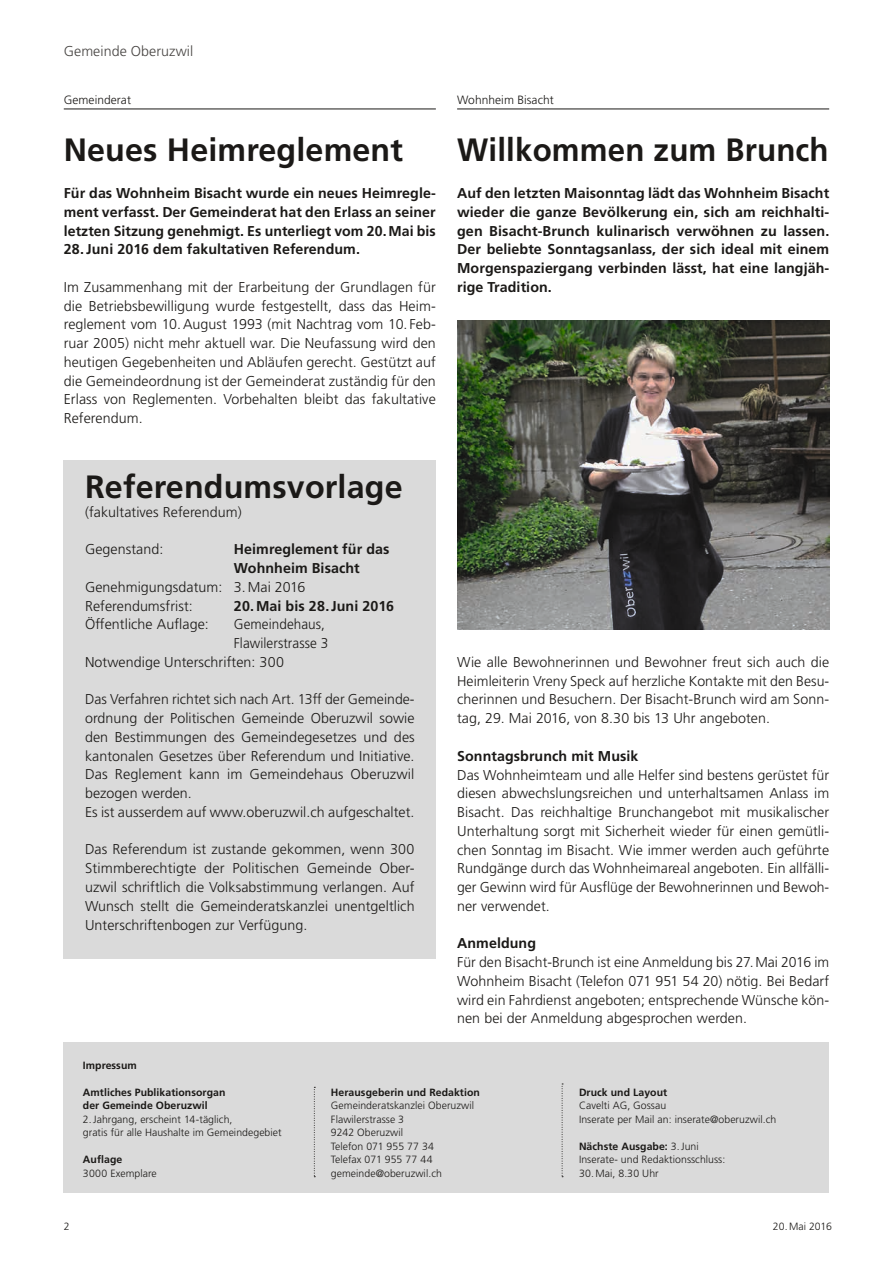
<style>
.page{position:relative;width:893px;height:1263px;background:#fff}
.page>*{position:absolute;margin:0;border:0;box-sizing:border-box;transform-origin:0 0}
.t1{font:700 32.25px "Frutiger LT Std";letter-spacing:.005em;color:#1b1917}
.t2{font:300 14.25px/18.8px "Frutiger LT Std";letter-spacing:.005em;color:#1b1917;text-align:justify}
.t3{font:700 14.25px/18.8px "Frutiger LT Std";letter-spacing:.005em;color:#1b1917;text-align:justify}
.t4{font:300 14.25px "Frutiger LT Std";letter-spacing:.005em;color:#1b1917;scale:.95 1}
.t5{font:300 14.25px "Frutiger LT Std";letter-spacing:.005em;color:#474442}
.t6{font:300 12px "Frutiger LT Std";letter-spacing:.005em;color:#1b1917}
.t7{font:300 10.5px/13.5px "Frutiger LT Std";letter-spacing:.005em;color:#1b1917}
.t8{font:700 10.5px/13.5px "Frutiger LT Std";letter-spacing:.005em;color:#1b1917}
.s1{font-weight:700}
</style>
<div class="page">
<img style="left:457px;top:320px;width:372px;height:309px">
<div style="left:64px;top:1042px;width:765px;height:151px;background:#dadada"></div>
<svg style="left:562px;top:1083px;width:1px;height:94px"></svg>
<svg style="left:314px;top:1087px;width:1px;height:90px"></svg>
<hr style="left:64px;top:109px;width:372px;height:1px;background:#1b1917">
<hr style="left:457px;top:109px;width:372px;height:1px;background:#1b1917">
<div style="left:64px;top:461px;width:372px;height:498px;background:#dadada"></div>
<p class="t5" style="left:64px;top:43px;width:131px">Gemeinde Oberuzwil</p>
<p class="t6" style="left:64px;top:93px;width:69px">Gemeinderat</p>
<h1 class="t1" style="left:64px;top:130px;width:341px">Neues Heimreglement</h1>
<p class="t3" style="left:64px;top:184px;width:374px">Für das Wohnheim Bisacht wurde ein neues Heimregle&shy;ment verfasst. Der Gemeinderat hat den Erlass an seiner letzten Sitzung genehmigt. Es unterliegt vom 20.Mai bis 28.Juni 2016 dem fakultativen Referendum.</p>
<p class="t2" style="left:64px;top:278px;width:374px">Im Zusammenhang mit der Erarbeitung der Grundlagen für die Betriebsbewilligung wurde festgestellt, dass das Heim&shy;reglement vom 10.August 1993 (mit Nachtrag vom 10. Feb&shy;ruar 2005) nicht mehr aktuell war. Die Neufassung wird den heutigen Gegebenheiten und Abläufen gerecht. Gestützt auf die Gemeindeordnung ist der Gemeinderat zuständig für den Erlass von Reglementen. Vorbehalten bleibt das fakultative Referendum.</p>
<h1 class="t1" style="left:85px;top:468px;width:319px">Referendumsvorlage</h1>
<p class="t2" style="left:85px;top:503px;width:158px">(fakultatives Referendum)</p>
<p class="t2" style="left:85px;top:540px;width:80px">Gegenstand:</p>
<p class="t3" style="left:234px;top:540px;width:157px">Heimreglement für das<br>Wohnheim Bisacht</p>
<p class="t2" style="left:85px;top:578px;width:222px">Genehmigungsdatum: 3.Mai 2016<br>Referendumsfrist:</p>
<p class="t3" style="left:234px;top:596px;width:162px">20.Mai bis 28.Juni 2016</p>
<p class="t2" style="left:85px;top:615px;width:125px">Öffentliche Auflage:</p>
<p class="t4" style="left:234px;top:616px;width:97px">Gemeindehaus,</p>
<p class="t4" style="left:234px;top:635px;width:101px">Flawilerstrasse 3</p>
<p class="t2" style="left:85px;top:653px;width:200px">Notwendige Unterschriften: 300</p>
<p class="t2" style="left:85px;top:690px;width:331px;text-align:left">Das Verfahren richtet sich nach Art. 13ff der Gemeinde&shy;ordnung der Politischen Gemeinde Oberuzwil sowie den Bestimmungen des Gemeindegesetzes und des kantonalen Gesetzes über Referendum und Initiative.<br>Das Reglement kann im Gemeindehaus Oberuzwil bezogen werden.<br>Es ist ausserdem auf www.oberuzwil.ch aufgeschaltet.</p>
<p class="t2" style="left:85px;top:840px;width:331px">Das Referendum ist zustande gekommen, wenn 300<br>Stimmberechtigte der Politischen Gemeinde Ober&shy;uzwil schriftlich die Volksabstimmung verlangen. Auf Wunsch stellt die Gemeinderatskanzlei unentgeltlich Unterschriftenbogen zur Verfügung.</p>
<p class="t6" style="left:457px;top:93px;width:98px">Wohnheim Bisacht</p>
<h1 class="t1" style="left:457px;top:130px;width:373px">Willkommen zum Brunch</h1>
<p class="t3" style="left:457px;top:184px;width:374px">Auf den letzten Maisonntag lädt das Wohnheim Bisacht wieder die ganze Bevölkerung ein, sich am reichhalti&shy;gen Bisacht-Brunch kulinarisch verwöhnen zu lassen.<br>Der beliebte Sonntagsanlass, der sich ideal mit einem Morgenspaziergang verbinden lässt, hat eine langjäh&shy;rige Tradition.</p>
<p class="t2" style="left:457px;top:653px;width:374px">Wie alle Bewohnerinnen und Bewohner freut sich auch die Heimleiterin Vreny Speck auf herzliche Kontakte mit den Besu&shy;cherinnen und Besuchern. Der Bisacht-Brunch wird am Sonn&shy;tag, 29. Mai 2016, von 8.30 bis 13 Uhr angeboten.</p>
<p class="t3" style="left:457px;top:746px;width:183px">Sonntagsbrunch mit Musik</p>
<p class="t2" style="left:457px;top:765px;width:374px">Das Wohnheimteam und alle Helfer sind bestens gerüstet für diesen abwechslungsreichen und unterhaltsamen Anlass im Bisacht. Das reichhaltige Brunchangebot mit musikalischer Unterhaltung sorgt mit Sicherheit wieder für einen gemütli&shy;chen Sonntag im Bisacht. Wie immer werden auch geführte Rundgänge durch das Wohnheimareal angeboten. Ein allfälli&shy;ger Gewinn wird für Ausflüge der Bewohnerinnen und Bewoh&shy;ner verwendet.</p>
<p class="t3" style="left:457px;top:934px;width:80px">Anmeldung</p>
<p class="t2" style="left:457px;top:953px;width:374px">Für den Bisacht-Brunch ist eine Anmeldung bis 27.Mai 2016 im Wohnheim Bisacht (Telefon 071 951 54 20) nötig. Bei Bedarf wird ein Fahrdienst angeboten; entsprechende Wünsche kön&shy;nen bei der Anmeldung abgesprochen werden.</p>
<p class="t8" style="left:83px;top:1058px;width:55px">Impressum</p>
<p class="t8" style="left:83px;top:1085px;width:144px">Amtliches Publikationsorgan der Gemeinde Oberuzwil</p>
<p class="t7" style="left:83px;top:1113px;width:200px">2.Jahrgang, erscheint 14-täglich,<br>gratis für alle Haushalte im Gemeindegebiet</p>
<p class="t8" style="left:83px;top:1153px;width:41px">Auflage</p>
<p class="t7" style="left:83px;top:1167px;width:75px">3000 Exemplare</p>
<p class="t8" style="left:331px;top:1085px;width:150px">Herausgeberin und Redaktion</p>
<p class="t7" style="left:331px;top:1099px;width:145px">Gemeinderatskanzlei Oberuzwil<br>Flawilerstrasse 3<br>9242 Oberuzwil<br>Telefon 071 955 77 34<br>Telefax 071 955 77 44 gemeinde@oberuzwil.ch</p>
<p class="t8" style="left:579px;top:1085px;width:90px">Druck und Layout</p>
<p class="t7" style="left:579px;top:1099px;width:199px">Cavelti AG, Gossau<br>Inserate per Mail an: inserate@oberuzwil.ch</p>
<p class="t7" style="left:579px;top:1140px;width:148px"><span class="s1">Nächste Ausgabe:</span> 3.Juni<br>Inserate- und Redaktionsschluss:<br>30.Mai, 8.30 Uhr</p>
<p class="t7" style="left:64px;top:1219px;width:7px">2</p>
<p class="t7" style="left:773px;top:1219px;width:61px">20.Mai 2016</p>
</div>
